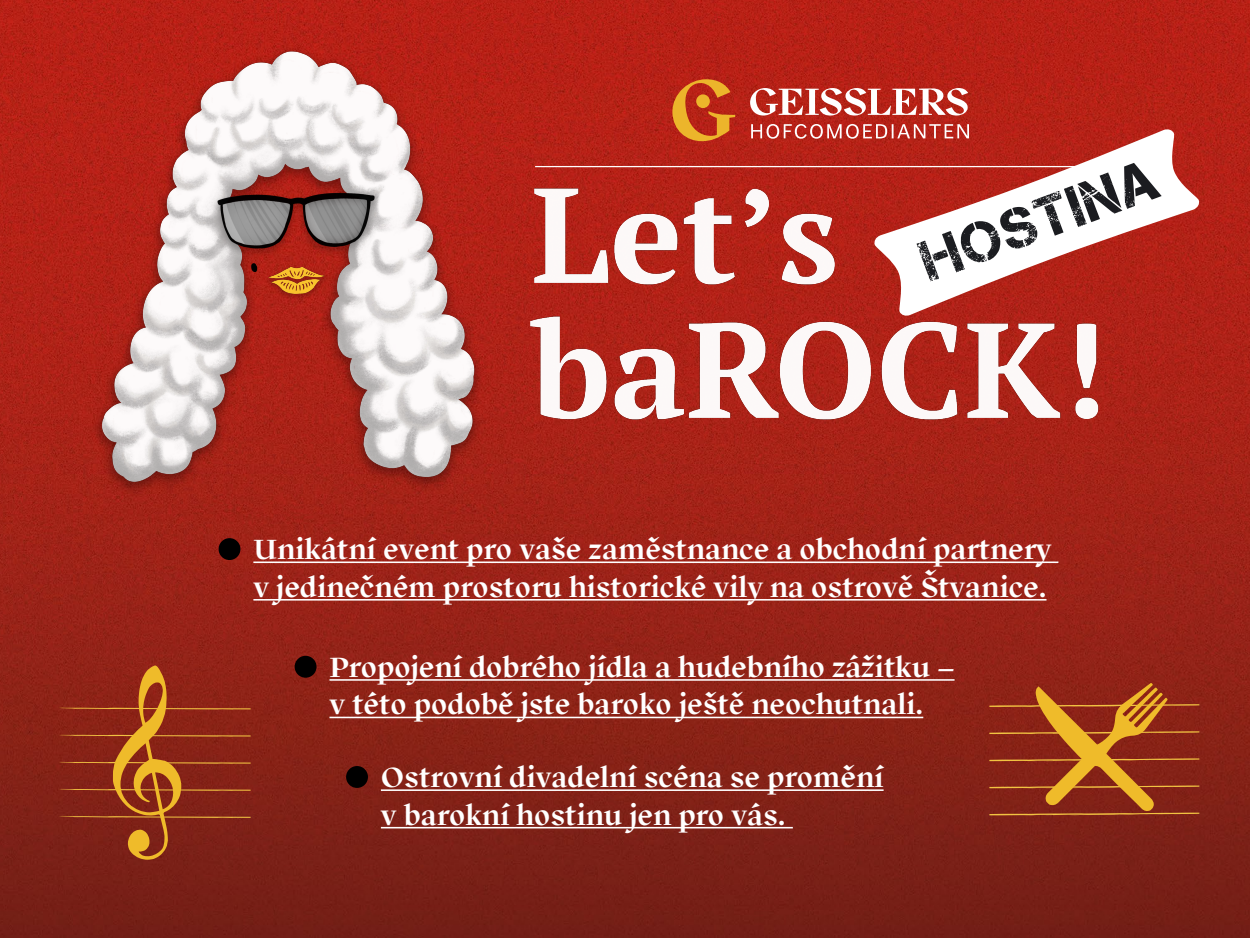
<style>
.page{position:relative;width:1250px;height:938px;background:#fff}
.page>*{position:absolute;margin:0;border:0;box-sizing:border-box;transform-origin:0 0}
.t1{font:190.12px "Musi Sync";color:#efbb2a}
.t2{font:58.12px "Captureit";color:#1b1c20}
.t3{font:800 31.25px/37.5px "Ex GB";color:#fff}
</style>
<div class="page">
<img style="left:0;top:0;width:1250px;height:938px">
<img style="left:0;top:0;width:591px;height:674px">
<img style="left:492px;top:93px;width:666px;height:470px">
<hr style="left:535px;top:166px;width:568px;height:1px;background:#fff">
<svg style="left:672px;top:79px;width:63px;height:62px;background:#ca5a1e"></svg>
<svg style="left:751px;top:124px;width:218px;height:15px;background:#ca6059"></svg>
<svg style="left:750px;top:88px;width:218px;height:28px"></svg>
<svg style="left:873px;top:128px;width:327px;height:189px"></svg>
<hr style="left:329px;top:679px;width:626px;height:1px;background:#fff">
<div style="left:295px;top:655px;width:22px;height:22px;background:#000;border-radius:50%"></div>
<hr style="left:381px;top:826px;width:412px;height:2px;background:#fff">
<hr style="left:253px;top:561px;width:805px;height:2px;background:#fff">
<hr style="left:253px;top:599px;width:794px;height:1px;background:#fff">
<div style="left:219px;top:538px;width:21px;height:22px;background:#000;border-radius:50%"></div>
<svg style="left:56px;top:682px;width:1143px;height:137px;background:#8d2b1a"></svg>
<h2 class="t2" style="left:912px;top:231px;width:249px;rotate:-20deg">HOSTINA</h2>
<h1 class="t1" style="left:112px;top:612px;width:97px">G</h1>
<p class="t3" style="left:253px;top:530px;width:799px">Unikátní event pro vaše zaměstnance a obchodní partnery v jedinečném prostoru historické vily na ostrově Štvanice.</p>
<p class="t3" style="left:329px;top:647px;width:627px">Propojení dobrého jídla a hudebního zážitku – v této podobě jste baroko ještě neochutnali.</p>
<p class="t3" style="left:381px;top:757px;width:504px">Ostrovní divadelní scéna se promění v barokní hostinu jen pro vás.</p>
</div>
